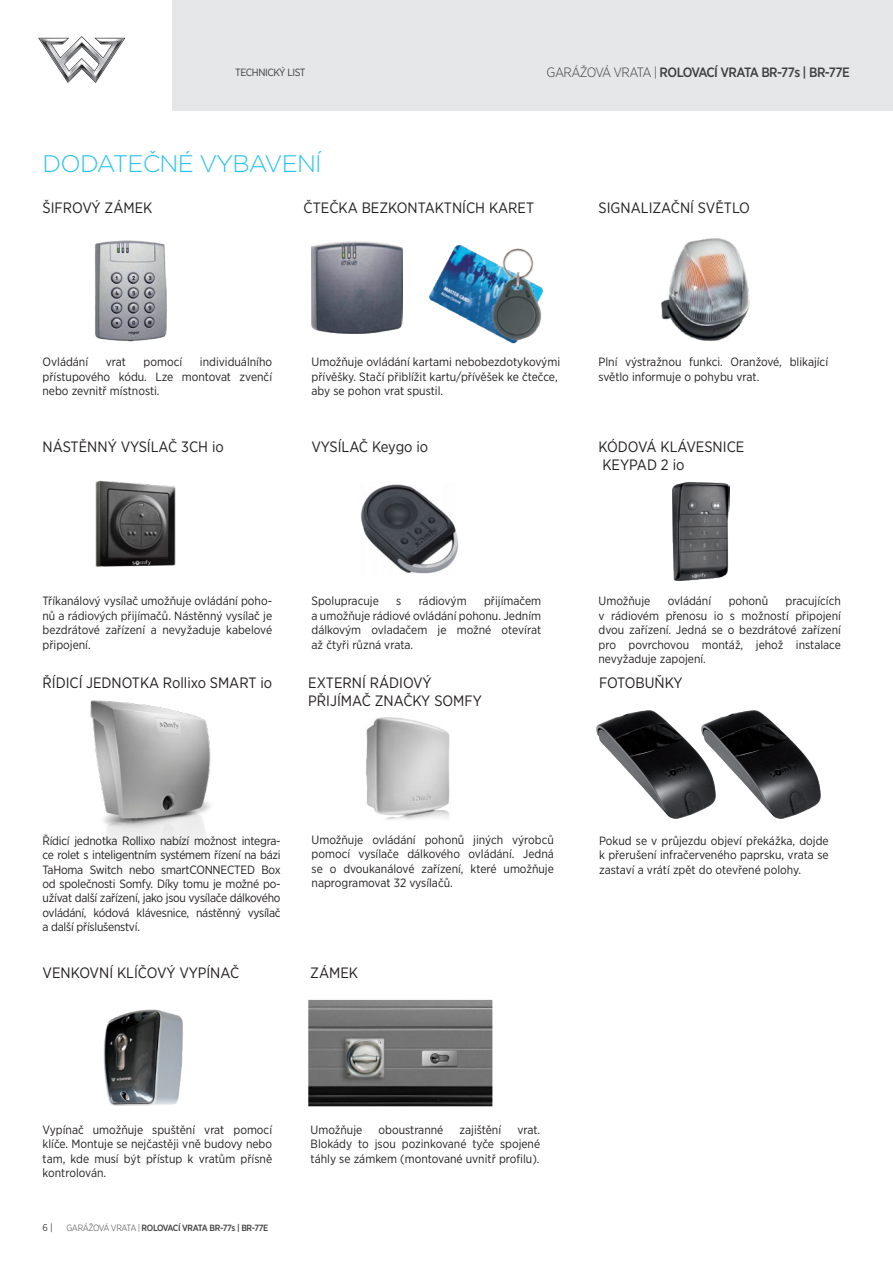
<style>
.page{position:relative;width:893px;height:1263px;background:#fff}
.page>*{position:absolute;margin:0;border:0;box-sizing:border-box;transform-origin:0 0}
.t1{font:300 24px "Gotham";letter-spacing:-.035em;color:#29c3f0}
.t2{font:15px/18px "Gotham Narrow";color:#231f20}
.t3{font:15px "Gotham Narrow";letter-spacing:-.02em;color:#231f20}
.t4{font:500 13.5px "Gotham Narrow";letter-spacing:-.04em;color:#3e3e3f}
.t5{font:12px/14.4px "Gotham Narrow";color:#231f20;text-align:justify}
.t6{font:10.5px "Gotham Narrow";letter-spacing:-.04em;color:#3e3e3f}
.t7{font:9.75px "Gotham Narrow";color:#3e3e3f}
.t8{font:500 9px "Gotham Narrow";letter-spacing:-.04em;color:#3e3e3f}
.s1{font-weight:300}
</style>
<div class="page">
<div style="left:172px;top:0;width:721px;height:111px;background:#e6e7e9"></div>
<svg style="left:38px;top:36px;width:87px;height:47px"></svg>
<img style="left:90px;top:700px;width:121px;height:153px">
<img style="left:312px;top:241px;width:90px;height:92px">
<img style="left:428px;top:244px;width:116px;height:100px">
<img style="left:661px;top:238px;width:89px;height:103px">
<img style="left:360px;top:484px;width:99px;height:90px">
<img style="left:597px;top:711px;width:105px;height:108px">
<img style="left:702px;top:711px;width:119px;height:108px">
<img style="left:366px;top:717px;width:84px;height:103px">
<img style="left:308px;top:1000px;width:184px;height:106px">
<img style="left:103px;top:1009px;width:80px;height:97px">
<img style="left:95px;top:240px;width:72px;height:102px">
<img style="left:95px;top:480px;width:81px;height:87px">
<img style="left:672px;top:482px;width:58px;height:98px">
<p class="t6" style="left:235px;top:66px;width:72px">TECHNICKÝ LIST</p>
<p class="t4" style="left:547px;top:64px;width:305px"><span class="s1">GARÁŽOVÁ VRATA |</span> ROLOVACÍ VRATA BR-77s | BR-77E</p>
<h1 class="t1" style="left:43px;top:148px;width:281px">DODATEČNÉ VYBAVENÍ</h1>
<p class="t2" style="left:43px;top:198px;width:112px">ŠIFROVÝ ZÁMEK</p>
<p class="t2" style="left:303px;top:198px;width:232px">ČTEČKA BEZKONTAKTNÍCH KARET</p>
<p class="t2" style="left:598px;top:198px;width:153px">SIGNALIZAČNÍ SVĚTLO</p>
<p class="t5" style="left:43px;top:355px;width:47px">Ovládání</p>
<p class="t5" style="left:106px;top:355px;width:22px">vrat</p>
<p class="t5" style="left:144px;top:355px;width:40px">pomocí</p>
<p class="t5" style="left:43px;top:355px;width:231px;text-indent:157px">individuálního přístupového kódu. Lze montovat zvenčí nebo zevnitř místnosti.</p>
<p class="t5" style="left:312px;top:355px;width:250px;text-align:left">Umožňuje ovládání kartami nebobezdotykovými přívěšky. Stačí přiblížit kartu/přívěšek ke čtečce, aby se pohon vrat spustil.</p>
<p class="t5" style="left:598px;top:355px;width:231px">Plní výstražnou funkci. Oranžové, blikající světlo informuje o pohybu vrat.</p>
<p class="t2" style="left:43px;top:438px;width:183px">NÁSTĚNNÝ VYSÍLAČ 3CH io</p>
<p class="t2" style="left:598px;top:438px;width:147px">KÓDOVÁ KLÁVESNICE<br>KEYPAD 2 io</p>
<p class="t3" style="left:312px;top:438px;width:118px">VYSÍLAČ Keygo io</p>
<p class="t5" style="left:43px;top:594px;width:231px">Tříkanálový vysílač umožňuje ovládání poho&shy;nů a rádiových přijímačů. Nástěnný vysílač je bezdrátové zařízení a nevyžaduje kabelové připojení.</p>
<p class="t5" style="left:312px;top:594px;width:69px">Spolupracuje</p>
<p class="t5" style="left:396px;top:594px;width:7px">s</p>
<p class="t5" style="left:419px;top:594px;width:49px">rádiovým</p>
<p class="t5" style="left:312px;top:594px;width:231px;text-indent:172px">přijímačem a umožňuje rádiové ovládání pohonu. Jedním dálkovým ovladačem je možné otevírat až čtyři různá vrata.</p>
<p class="t5" style="left:598px;top:594px;width:53px">Umožňuje</p>
<p class="t5" style="left:668px;top:594px;width:45px">ovládání</p>
<p class="t5" style="left:729px;top:594px;width:41px">pohonů</p>
<p class="t5" style="left:598px;top:594px;width:244px;text-indent:187px">pracujících v rádiovém přenosu io s možností připojení dvou zařízení. Jedná se o bezdrátové zařízení pro povrchovou montáž, jehož instalace nevyžaduje zapojení.</p>
<p class="t2" style="left:308px;top:673px;width:175px">EXTERNÍ RÁDIOVÝ<br>PŘIJÍMAČ ZNAČKY SOMFY</p>
<p class="t2" style="left:43px;top:673px;width:231px">ŘÍDICÍ JEDNOTKA Rollixo SMART io</p>
<p class="t2" style="left:599px;top:673px;width:85px">FOTOBUŇKY</p>
<p class="t5" style="left:43px;top:833px;width:240px">Řídicí jednotka Rollixo nabízí možnost integra&shy;ce rolet s inteligentním systémem řízení na bázi TaHoma Switch nebo smartCONNECTED Box od společnosti Somfy. Díky tomu je možné po&shy;užívat další zařízení, jako jsou vysílače dálkového ovládání, kódová klávesnice, nástěnný vysílač a další příslušenství.</p>
<p class="t5" style="left:599px;top:833px;width:231px">Pokud se v průjezdu objeví překážka, dojde k přerušení infračerveného paprsku, vrata se zastaví a vrátí zpět do otevřené polohy.</p>
<p class="t5" style="left:312px;top:832px;width:244px">Umožňuje ovládání pohonů jiných výrobců pomocí vysílače dálkového ovládání. Jedná se o dvoukanálové zařízení, které umožňuje naprogramovat 32 vysílačů.</p>
<p class="t2" style="left:43px;top:964px;width:198px">VENKOVNÍ KLÍČOVÝ VYPÍNAČ</p>
<p class="t2" style="left:310px;top:964px;width:49px">ZÁMEK</p>
<p class="t5" style="left:43px;top:1122px;width:231px">Vypínač umožňuje spuštění vrat pomocí klíče. Montuje se nejčastěji vně budovy nebo tam, kde musí být přístup k vratům přísně kontrolován.</p>
<p class="t7" style="left:43px;top:1221px;width:12px">6 |</p>
<p class="t8" style="left:66px;top:1222px;width:204px"><span class="s1">GARÁŽOVÁ VRATA |</span> ROLOVACÍ VRATA BR-77s | BR-77E</p>
<p class="t5" style="left:311px;top:1122px;width:53px">Umožňuje</p>
<p class="t5" style="left:378px;top:1122px;width:66px">oboustranné</p>
<p class="t5" style="left:459px;top:1122px;width:43px">zajištění</p>
<p class="t5" style="left:311px;top:1122px;width:231px;text-indent:207px">vrat.<br>Blokády to jsou pozinkované tyče spojené táhly se zámkem (montované uvnitř profilu).</p>
</div>
